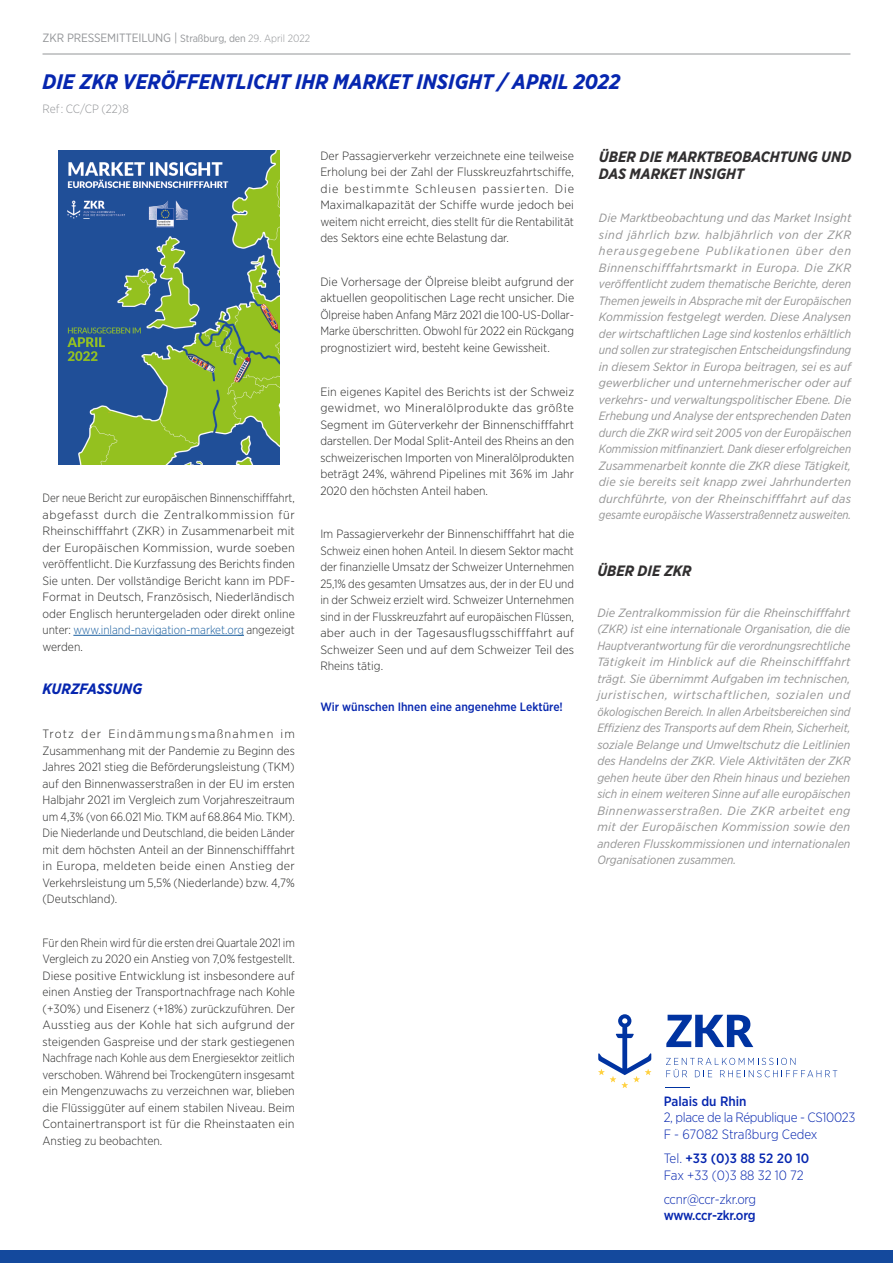
<style>
.page{position:relative;width:893px;height:1263px;background:#fff}
.page>*{position:absolute;margin:0;border:0;box-sizing:border-box;transform-origin:0 0}
.Texte_courant_light{font:italic 700 21px "Gotham Narrow";color:#0626af}
.Texte_courant_light-2{font:italic 700 15px/16.5px "Gotham Narrow";color:#312f30}
.Texte_courant_light-3{font:italic 700 15px "Gotham Narrow";letter-spacing:-.005em;color:#0626af}
.t1{font:300 13.5px/16.2px "Gotham Narrow";letter-spacing:-.025em;color:#0626af}
.t2{font:300 13.5px "Gotham Narrow";color:#0626af}
.t3{font:500 13.5px "Gotham Narrow";color:#0626af}
.Texte_courant_light-4{font:italic 12px/16.5px "Gotham Narrow";color:#939393;text-align:justify;scale:1.05 1}
.Texte_courant_light-5{font:300 12px/16.5px "Gotham Narrow";color:#282827;text-align:justify}
.Texte_courant_light-6{font:300 12px/16.5px "Gotham Narrow";color:#282827;text-align:justify;scale:.95 1}
.Texte_courant_light-7{font:300 12px/16.5px "Gotham Narrow";color:#282827;text-align:justify;scale:1.05 1}
.Texte_courant_light-8{font:300 12px/16.5px "Gotham Narrow";color:#282827;text-align:justify;scale:.96 1}
.Texte_courant_light-9{font:300 12px/16.5px "Gotham Narrow";color:#282827;text-align:justify;scale:1.04 1}
.t4{font:12px "Gotham Narrow";letter-spacing:-.01em;color:#939598}
.Texte_courant_light-10{font:500 12px "Gotham Narrow";color:#0626af}
.Texte_courant_light-11{font:300 12px "Gotham Narrow";color:#939598}
.s1{font-size:10.5px}
.s2{font-weight:300;font-size:10.5px}
.s3{color:#175d9e}
.s4{font-weight:500}
.s5{font-weight:300}
</style>
<div class="page">
<hr style="left:43px;top:54px;width:807px;height:1px;background:#939598">
<div style="left:0;top:1250px;width:893px;height:13px;background:#14499d"></div>
<hr style="left:73px;top:635px;width:171px;height:1px;background:#175d9e">
<img style="left:58px;top:151px;width:221px;height:313px">
<svg style="left:598px;top:1014px;width:53px;height:74px"></svg>
<svg style="left:666px;top:1015px;width:87px;height:32px"></svg>
<svg style="left:666px;top:1058px;width:171px;height:19px"></svg>
<svg style="left:665px;top:1087px;width:25px;height:1px"></svg>
<p class="t4" style="left:43px;top:30px;width:269px">ZKR PRESSEMITTEILUNG | <span class="s1">Straßburg, den</span> <span class="s2">29. April 2022</span></p>
<p class="Texte_courant_light" style="left:43px;top:69px;width:579px">DIE ZKR VERÖFFENTLICHT IHR MARKET INSIGHT / APRIL 2022</p>
<p class="Texte_courant_light-11" style="left:43px;top:101px;width:88px">Ref : CC/CP (22)8</p>
<p class="Texte_courant_light-8" style="left:43px;top:489px;width:264px">Der neue Bericht zur europäischen Binnenschifffahrt, abgefasst durch die Zentralkommission für Rheinschifffahrt (ZKR) in Zusammenarbeit mit der Europäischen Kommission, wurde soeben veröffentlicht. Die Kurzfassung des Berichts finden Sie unten. Der vollständige Bericht kann im PDF-Format in Deutsch, Französisch, Niederländisch oder Englisch heruntergeladen oder direkt online unter: <span class="s3">www.inland-navigation-market.org</span> angezeigt werden.</p>
<p class="Texte_courant_light-3" style="left:43px;top:679px;width:101px">KURZFASSUNG</p>
<p class="Texte_courant_light-7" style="left:43px;top:725px;width:242px">Trotz der Eindämmungsmaßnahmen im Zusammenhang mit der Pandemie zu Beginn des Jahres 2021 stieg die Beförderungsleistung (TKM) auf den Binnenwasserstraßen in der EU im ersten Halbjahr 2021 im Vergleich zum Vorjahreszeitraum um 4,3% (von 66.021 Mio. TKM auf 68.864 Mio. TKM).<br>Die Niederlande und Deutschland, die beiden Länder mit dem höchsten Anteil an der Binnenschifffahrt in Europa, meldeten beide einen Anstieg der Verkehrsleistung um 5,5% (Niederlande) bzw. 4,7% (Deutschland).</p>
<p class="Texte_courant_light-6" style="left:43px;top:934px;width:267px">Für den Rhein wird für die ersten drei Quartale 2021 im Vergleich zu 2020 ein Anstieg von 7,0% festgestellt.<br>Diese positive Entwicklung ist insbesondere auf einen Anstieg der Transportnachfrage nach Kohle (+30%) und Eisenerz (+18%) zurückzuführen. Der Ausstieg aus der Kohle hat sich aufgrund der steigenden Gaspreise und der stark gestiegenen Nachfrage nach Kohle aus dem Energiesektor zeitlich verschoben. Während bei Trockengütern insgesamt ein Mengenzuwachs zu verzeichnen war, blieben die Flüssiggüter auf einem stabilen Niveau. Beim Containertransport ist für die Rheinstaaten ein Anstieg zu beobachten.</p>
<p class="Texte_courant_light-5" style="left:320px;top:147px;width:255px">Der Passagierverkehr verzeichnete eine teilweise Erholung bei der Zahl der Flusskreuzfahrtschiffe, die bestimmte Schleusen passierten. Die Maximalkapazität der Schiffe wurde jedoch bei weitem nicht erreicht, dies stellt für die Rentabilität des Sektors eine echte Belastung dar.</p>
<p class="Texte_courant_light-5" style="left:320px;top:273px;width:255px">Die Vorhersage der Ölpreise bleibt aufgrund der aktuellen geopolitischen Lage recht unsicher. Die Ölpreise haben Anfang März 2021 die 100-US-Dollar-Marke überschritten. Obwohl für 2022 ein Rückgang prognostiziert wird, besteht keine Gewissheit.</p>
<p class="Texte_courant_light-9" style="left:320px;top:383px;width:246px">Ein eigenes Kapitel des Berichts ist der Schweiz gewidmet, wo Mineralölprodukte das größte Segment im Güterverkehr der Binnenschifffahrt darstellen. Der Modal Split-Anteil des Rheins an den schweizerischen Importen von Mineralölprodukten beträgt 24%, während Pipelines mit 36% im Jahr 2020 den höchsten Anteil haben.</p>
<p class="Texte_courant_light-5" style="left:320px;top:526px;width:255px">Im Passagierverkehr der Binnenschifffahrt hat die Schweiz einen hohen Anteil. In diesem Sektor macht der finanzielle Umsatz der Schweizer Unternehmen 25,1% des gesamten Umsatzes aus, der in der EU und in der Schweiz erzielt wird. Schweizer Unternehmen sind in der Flusskreuzfahrt auf europäischen Flüssen, aber auch in der Tagesausflugsschifffahrt auf Schweizer Seen und auf dem Schweizer Teil des Rheins tätig.</p>
<p class="Texte_courant_light-10" style="left:320px;top:699px;width:244px">Wir wünschen Ihnen eine angenehme Lektüre!</p>
<p class="Texte_courant_light-2" style="left:599px;top:149px;width:254px">ÜBER DIE MARKTBEOBACHTUNG UND<br>DAS MARKET INSIGHT</p>
<p class="Texte_courant_light-4" style="left:599px;top:210px;width:242px">Die Marktbeobachtung und das Market Insight sind jährlich bzw. halbjährlich von der ZKR herausgegebene Publikationen über den Binnenschifffahrtsmarkt in Europa. Die ZKR veröffentlicht zudem thematische Berichte, deren Themen jeweils in Absprache mit der Europäischen Kommission festgelegt werden. Diese Analysen der wirtschaftlichen Lage sind kostenlos erhältlich und sollen zur strategischen Entscheidungsfindung in diesem Sektor in Europa beitragen, sei es auf gewerblicher und unternehmerischer oder auf verkehrs- und verwaltungspolitischer Ebene. Die Erhebung und Analyse der entsprechenden Daten durch die ZKR wird seit 2005 von der Europäischen Kommission mitfinanziert. Dank dieser erfolgreichen Zusammenarbeit konnte die ZKR diese Tätigkeit, die sie bereits seit knapp zwei Jahrhunderten durchführte, von der Rheinschifffahrt auf das gesamte europäische Wasserstraßennetz ausweiten.</p>
<p class="Texte_courant_light-2" style="left:597px;top:562px;width:96px">ÜBER DIE ZKR</p>
<p class="Texte_courant_light-4" style="left:597px;top:604px;width:243px">Die Zentralkommission für die Rheinschifffahrt (ZKR) ist eine internationale Organisation, die die Hauptverantwortung für die verordnungsrechtliche Tätigkeit im Hinblick auf die Rheinschifffahrt trägt. Sie übernimmt Aufgaben im technischen, juristischen, wirtschaftlichen, sozialen und ökologischen Bereich. In allen Arbeitsbereichen sind Effizienz des Transports auf dem Rhein, Sicherheit, soziale Belange und Umweltschutz die Leitlinien des Handelns der ZKR. Viele Aktivitäten der ZKR gehen heute über den Rhein hinaus und beziehen sich in einem weiteren Sinne auf alle europäischen Binnenwasserstraßen. Die ZKR arbeitet eng mit der Europäischen Kommission sowie den anderen Flusskommissionen und internationalen Organisationen zusammen.</p>
<p class="t1" style="left:664px;top:1093px;width:193px"><span class="s4">Palais du Rhin<br></span>2, place de la République - CS10023</p>
<p class="t2" style="left:664px;top:1125px;width:155px">F - 67082 Straßburg Cedex</p>
<p class="t3" style="left:664px;top:1150px;width:147px"><span class="s5">Tel.</span> +33 (0)3 88 52 20 10</p>
<p class="t2" style="left:664px;top:1166px;width:141px">Fax +33 (0)3 88 32 10 72</p>
<p class="t1" style="left:664px;top:1191px;width:94px">ccnr@ccr-zkr.org <span class="s4">www.ccr-zkr.org</span></p>
</div>
